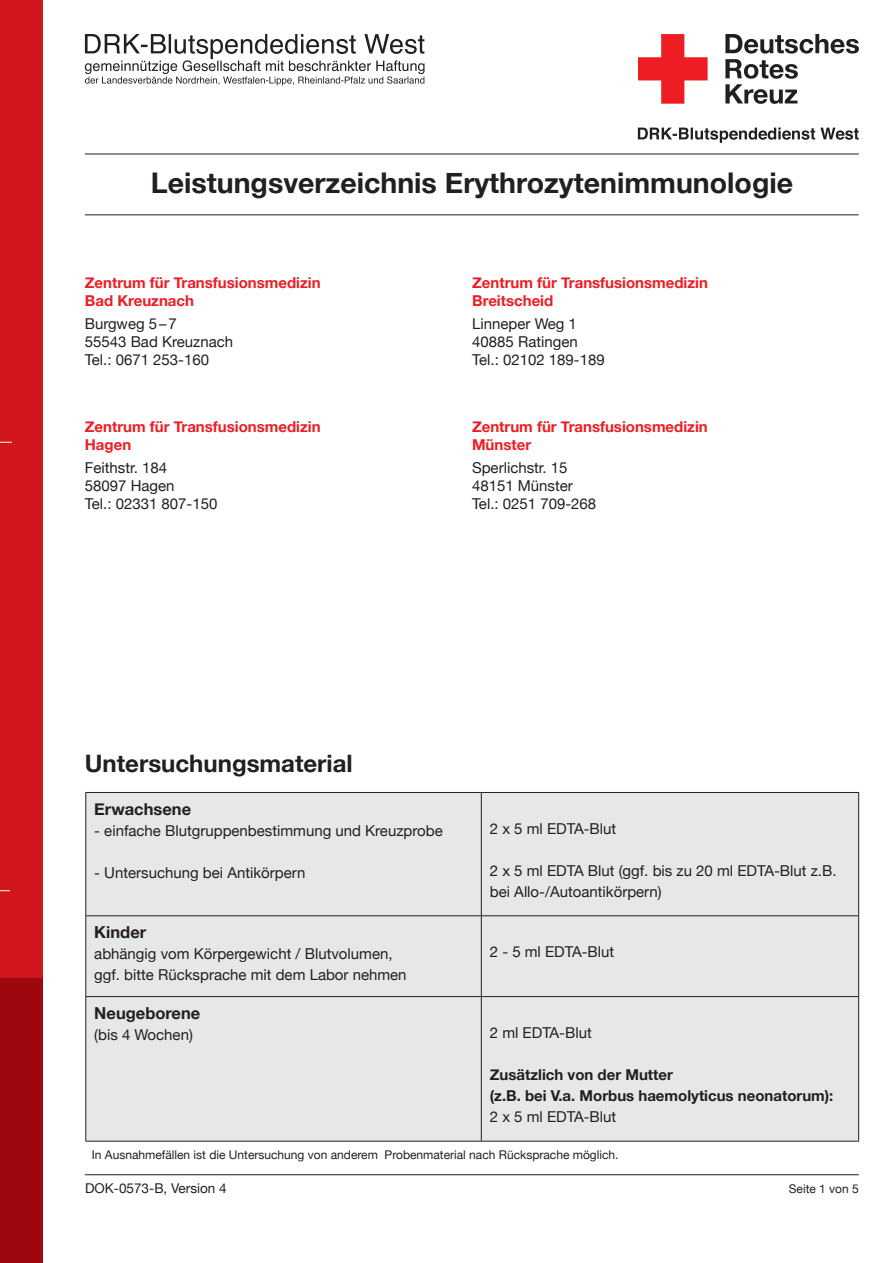
<style>
.page{position:relative;width:893px;height:1263px;background:#fff}
.page>*{position:absolute;margin:0;border:0;box-sizing:border-box;transform-origin:0 0}
.t1{font:700 28.5px "Helvetica Neue";color:#231f20}
.t2{font:700 24px "Helvetica Neue";color:#231f20}
.t3{font:700 16.5px "Helvetica Neue";color:#231f20}
.t4{font:15px/18px "Helvetica Neue";color:#231f20}
.t5{font:700 15px/18px "Helvetica Neue";color:#ee1d23}
.t6{font:700 15px/21px "Helvetica Neue";color:#231f20}
.t7{font:13.5px "Helvetica Neue";color:#231f20}
.t8{font:12px "Helvetica Neue";color:#231f20}
</style>
<div class="page">
<div style="left:0;top:0;width:42px;height:1250px;background:#d1161e"></div>
<div style="left:0;top:978px;width:42px;height:285px;background:#9d070d"></div>
<svg style="left:0;top:442px;width:12px;height:1px"></svg>
<svg style="left:725px;top:34px;width:134px;height:70px"></svg>
<svg style="left:638px;top:34px;width:70px;height:70px"></svg>
<svg style="left:638px;top:128px;width:221px;height:15px"></svg>
<hr style="left:85px;top:154px;width:774px;height:1px;background:#231f20">
<hr style="left:85px;top:214px;width:774px;height:1px;background:#231f20">
<hr style="left:85px;top:1174px;width:774px;height:1px;background:#231f20">
<svg style="left:85px;top:34px;width:339px;height:51px"></svg>
<div style="left:86px;top:793px;width:772px;height:348px;background:#e6e7e9"></div>
<hr style="left:85px;top:996px;width:396px;height:1px;background:#231f20">
<hr style="left:481px;top:996px;width:378px;height:1px;background:#231f20">
<hr style="left:481px;top:793px;width:1px;height:122px;background:#231f20">
<hr style="left:86px;top:915px;width:395px;height:1px;background:#231f20">
<hr style="left:481px;top:915px;width:377px;height:1px;background:#231f20">
<hr style="left:481px;top:916px;width:1px;height:80px;background:#231f20">
<hr style="left:481px;top:996px;width:1px;height:145px;background:#231f20">
<hr style="left:85px;top:792px;width:396px;height:1px;background:#231f20">
<hr style="left:85px;top:793px;width:1px;height:123px;background:#231f20">
<hr style="left:481px;top:792px;width:378px;height:1px;background:#231f20">
<hr style="left:858px;top:793px;width:1px;height:123px;background:#231f20">
<hr style="left:85px;top:916px;width:1px;height:80px;background:#231f20">
<hr style="left:858px;top:916px;width:1px;height:80px;background:#231f20">
<hr style="left:85px;top:997px;width:1px;height:144px;background:#231f20">
<hr style="left:858px;top:997px;width:1px;height:144px;background:#231f20">
<hr style="left:85px;top:1141px;width:396px;height:1px;background:#231f20">
<hr style="left:481px;top:1141px;width:378px;height:1px;background:#231f20">
<h1 class="t1" style="left:151px;top:160px;width:644px">Leistungsverzeichnis Erythrozytenimmunologie</h1>
<p class="t5" style="left:85px;top:274px;width:237px">Zentrum für Transfusionsmedizin<br>Bad Kreuznach</p>
<p class="t4" style="left:85px;top:315px;width:150px">Burgweg 5–7<br>55543 Bad Kreuznach<br>Tel.: 0671 253-160</p>
<p class="t5" style="left:85px;top:418px;width:237px">Zentrum für Transfusionsmedizin<br>Hagen</p>
<p class="t4" style="left:85px;top:459px;width:134px">Feithstr. 184<br>58097 Hagen<br>Tel.: 02331 807-150</p>
<p class="t5" style="left:472px;top:274px;width:237px">Zentrum für Transfusionsmedizin<br>Breitscheid</p>
<p class="t4" style="left:472px;top:315px;width:134px">Linneper Weg 1<br>40885 Ratingen<br>Tel.: 02102 189-189</p>
<p class="t5" style="left:472px;top:418px;width:237px">Zentrum für Transfusionsmedizin<br>Münster</p>
<p class="t4" style="left:472px;top:459px;width:126px">Sperlichstr. 15<br>48151 Münster<br>Tel.: 0251 709-268</p>
<h2 class="t2" style="left:85px;top:745px;width:269px">Untersuchungsmaterial</h2>
<p class="t3" style="left:94px;top:796px;width:98px">Erwachsene</p>
<p class="t4" style="left:94px;top:822px;width:350px">- einfache Blutgruppenbestimmung und Kreuzprobe</p>
<p class="t4" style="left:94px;top:864px;width:213px">- Untersuchung bei Antikörpern</p>
<p class="t4" style="left:490px;top:820px;width:128px">2 x 5 ml EDTA-Blut</p>
<p class="t4" style="left:490px;top:861px;width:348px;line-height:21px">2 x 5 ml EDTA Blut (ggf. bis zu 20 ml EDTA-Blut z.B. bei Allo-/Autoantikörpern)</p>
<p class="t3" style="left:94px;top:919px;width:53px">Kinder</p>
<p class="t4" style="left:94px;top:944px;width:314px;line-height:21px">abhängig vom Körpergewicht / Blutvolumen, ggf. bitte Rücksprache mit dem Labor nehmen</p>
<p class="t4" style="left:490px;top:943px;width:126px">2 - 5 ml EDTA-Blut</p>
<p class="t3" style="left:94px;top:1000px;width:108px">Neugeborene</p>
<p class="t4" style="left:94px;top:1026px;width:100px">(bis 4 Wochen)</p>
<p class="t4" style="left:490px;top:1024px;width:103px">2 ml EDTA-Blut</p>
<p class="t6" style="left:490px;top:1064px;width:345px">Zusätzlich von der Mutter<br>(z.B. bei V.a. Morbus haemolyticus neonatorum):</p>
<p class="t4" style="left:490px;top:1108px;width:128px">2 x 5 ml EDTA-Blut</p>
<p class="t8" style="left:92px;top:1146px;width:528px">In Ausnahmefällen ist die Untersuchung von anderem Probenmaterial nach Rücksprache möglich.</p>
<p class="t7" style="left:85px;top:1178px;width:143px">DOK-0573-B, Version 4</p>
<p class="t8" style="left:789px;top:1179px;width:72px">Seite 1 von 5</p>
</div>
